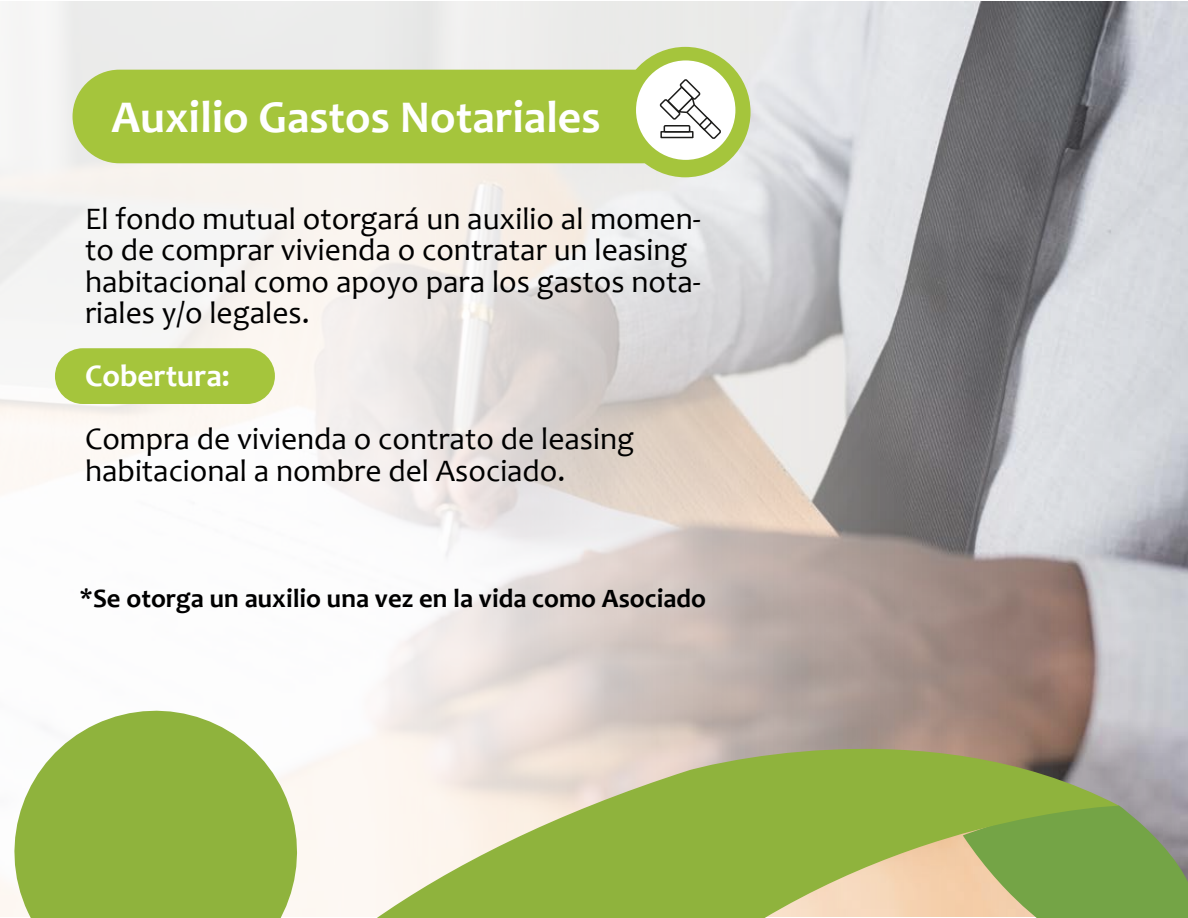
<style>
.page{position:relative;width:1188px;height:918px;background:#fff}
.page>*{position:absolute;margin:0;border:0;box-sizing:border-box;transform-origin:0 0}
.t1{font:700 45.75px "Candara";color:#fff}
.t2{font:31.5px/31.5px "Candara";color:#000}
.t3{font:700 31.5px "Candara";color:#fff}
.t4{font:700 26.7px "Candara";color:#000}
</style>
<div class="page">
<img style="left:0;top:2px;width:1188px;height:914px">
<svg style="left:1119px;top:796px;width:69px;height:122px;background:#819f64"></svg>
<svg style="left:317px;top:704px;width:802px;height:214px;background:#b7c086"></svg>
<svg style="left:3px;top:691px;width:314px;height:227px;fill:#8fb33d"></svg>
<div style="left:55px;top:348px;width:220px;height:56px;background:#a5c53c;border-radius:28px"></div>
<div style="left:73px;top:70px;width:617px;height:93px;background:#a5c53c;border-radius:47px"></div>
<div style="left:620px;top:47px;width:131px;height:130px;background:#a5c53c;border-radius:50%"></div>
<div style="left:636px;top:60px;width:99px;height:100px;background:#fff;border-radius:50%"></div>
<svg style="left:659px;top:79px;width:62px;height:60px"></svg>
<svg style="left:660px;top:131px;width:34px;height:7px"></svg>
<div style="left:664px;top:126px;width:26px;height:6px;background:#fff"></div>
<div style="left:664px;top:125px;width:26px;height:8px;border:2px solid #1d1d1b"></div>
<h1 class="t1" style="left:112px;top:88px;width:490px">Auxilio Gastos Notariales</h1>
<p class="t2" style="left:85px;top:203px;width:617px">El fondo mutual otorgará un auxilio al momen&shy;to de comprar vivienda o contratar un leasing habitacional como apoyo para los gastos nota&shy;riales y/o legales.</p>
<p class="t3" style="left:85px;top:356px;width:146px">Cobertura:</p>
<p class="t2" style="left:85px;top:423px;width:551px">Compra de vivienda o contrato de leasing habitacional a nombre del Asociado.</p>
<p class="t4" style="left:80px;top:582px;width:628px">*Se otorga un auxilio una vez en la vida como Asociado</p>
</div>
